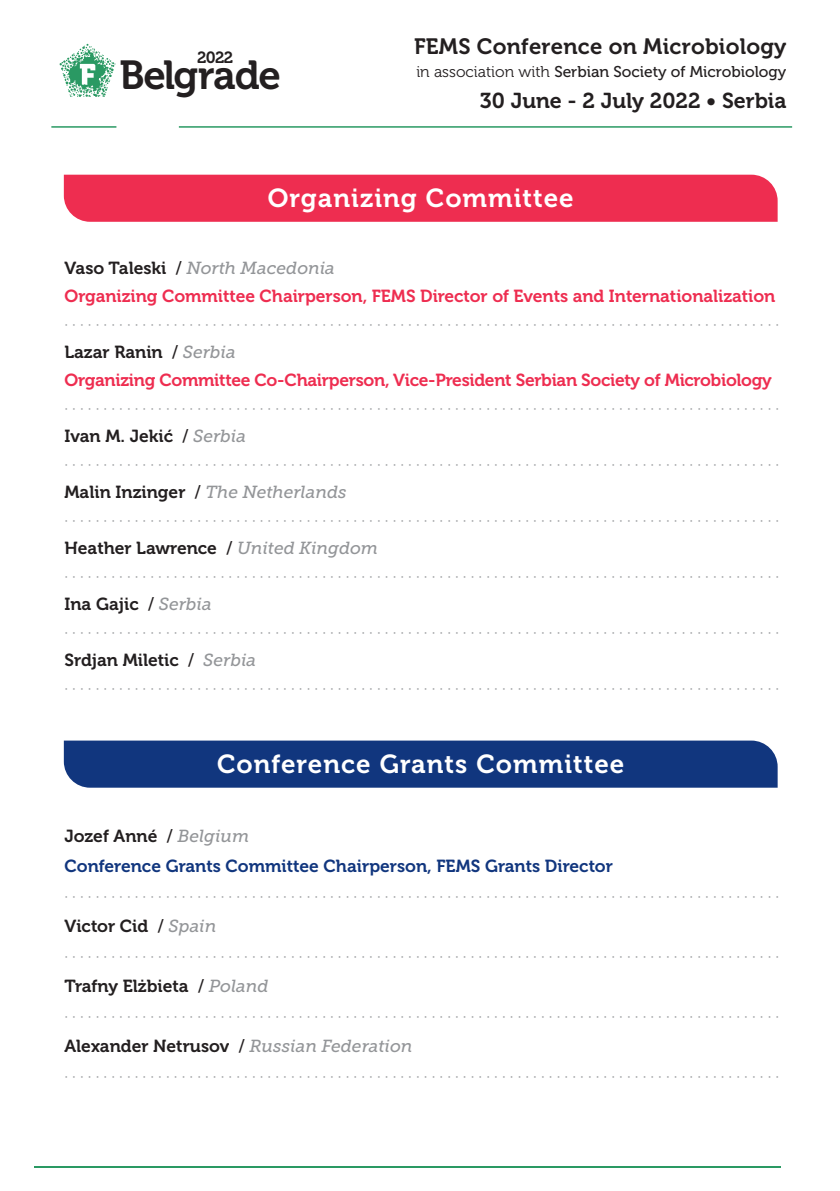
<style>
.page{position:relative;width:840px;height:1191px;background:#fff}
.page>*{position:absolute;margin:0;border:0;box-sizing:border-box;transform-origin:0 0}
.t1{font:40.4px "Museo 700";letter-spacing:-.04em;color:#231f20}
.t2{font:26px "Museo 700";letter-spacing:.04em;color:#fff}
.t3{font:22.2px "Museo 700";letter-spacing:.01em;color:#231f20}
.t4{font:21.4px "Museo 700";color:#231f20}
.t5{font:17.4px "Museo 300";color:#939598}
.t6{font:17.4px/28px "Museo 700";letter-spacing:-.01em;color:#ee2d50}
.t7{font:17.4px "Museo 700";color:#231f20}
.t8{font:17.4px/30px "Museo 700";color:#11367e}
.t9{font:italic 17.4px "Museo Slab 500";color:#939598}
.t10{font:16.2px "Museo 700";color:#231f20}
.t11{font:15.6px "Museo 500";color:#231f20}
.s1{font-family:"Museo 300"}
.s2{font-family:"Museo 700";font-style:normal;color:#231f20}
.s3{font-family:"Museo 500";font-style:normal;color:#231f20}
.s4{color:#231f20}
.s5{font-family:"Museo 500";color:#231f20}
.s6{font-family:"Museo Slab 500";font-style:italic;color:#939598}
.s7{font-family:"Museo 500"}
</style>
<div class="page">
<svg style="left:59px;top:44px;width:56px;height:53px"></svg>
<hr style="left:179px;top:126px;width:612px;height:2px;background:#2a9963">
<hr style="left:51px;top:126px;width:65px;height:2px;background:#2a9963">
<div style="left:64px;top:175px;width:713px;height:47px;background:#ee2d50"></div>
<div style="left:64px;top:740px;width:713px;height:47px;background:#11367e"></div>
<hr style="left:320px;top:1166px;width:460px;height:1px;background:#2a9963">
<hr style="left:34px;top:1166px;width:338px;height:1px;background:#2a9963">
<p class="t10" style="left:197px;top:48px;width:38px">2022</p>
<h1 class="t1" style="left:119px;top:52px;width:163px">Belgrade</h1>
<p class="t3" style="left:414px;top:34px;width:373px">FEMS Conference on Microbiology</p>
<p class="t11" style="left:416px;top:63px;width:371px"><span class="s1">in association with</span> Serbian Society of Microbiology</p>
<p class="t4" style="left:479px;top:89px;width:308px">30 June - 2 July 2022 • Serbia</p>
<h2 class="t2" style="left:267px;top:183px;width:307px">Organizing Committee</h2>
<p class="t9" style="left:64px;top:258px;width:272px"><span class="s2">Vaso Taleski</span> <span class="s3">/</span> North Macedonia</p>
<p class="t6" style="left:64px;top:282px;width:712px">Organizing Committee Chairperson, FEMS Director of Events and Internationalization</p>
<p class="t5" style="left:64px;top:315px;width:715px">· · · · · · · · · · · · · · · · · · · · · · · · · · · · · · · · · · · · · · · · · · · · · · · · · · · · · · · · · · · · · · · · · · · · · · · · · · · · · · · · · · · · · · · · · · · ·</p>
<p class="t6" style="left:64px;top:338px;width:708px"><span class="s4">Lazar Ranin</span> <span class="s5">/</span> <span class="s6">Serbia<br></span>Organizing Committee Co-Chairperson, Vice-President Serbian Society of Microbiology</p>
<p class="t5" style="left:64px;top:399px;width:715px">· · · · · · · · · · · · · · · · · · · · · · · · · · · · · · · · · · · · · · · · · · · · · · · · · · · · · · · · · · · · · · · · · · · · · · · · · · · · · · · · · · · · · · · · · · · ·</p>
<p class="t7" style="left:64px;top:426px;width:183px">Ivan M. Jekić <span class="s7">/</span> <span class="s6">Serbia</span></p>
<p class="t5" style="left:64px;top:455px;width:715px">· · · · · · · · · · · · · · · · · · · · · · · · · · · · · · · · · · · · · · · · · · · · · · · · · · · · · · · · · · · · · · · · · · · · · · · · · · · · · · · · · · · · · · · · · · · ·</p>
<p class="t9" style="left:64px;top:482px;width:283px"><span class="s2">Malin Inzinger</span> <span class="s3">/</span> The Netherlands</p>
<p class="t5" style="left:64px;top:511px;width:715px">· · · · · · · · · · · · · · · · · · · · · · · · · · · · · · · · · · · · · · · · · · · · · · · · · · · · · · · · · · · · · · · · · · · · · · · · · · · · · · · · · · · · · · · · · · · ·</p>
<p class="t7" style="left:64px;top:538px;width:315px">Heather Lawrence <span class="s7">/</span> <span class="s6">United Kingdom</span></p>
<p class="t5" style="left:64px;top:567px;width:715px">· · · · · · · · · · · · · · · · · · · · · · · · · · · · · · · · · · · · · · · · · · · · · · · · · · · · · · · · · · · · · · · · · · · · · · · · · · · · · · · · · · · · · · · · · · · ·</p>
<p class="t7" style="left:64px;top:594px;width:149px">Ina Gajic <span class="s7">/</span> <span class="s6">Serbia</span></p>
<p class="t5" style="left:64px;top:623px;width:715px">· · · · · · · · · · · · · · · · · · · · · · · · · · · · · · · · · · · · · · · · · · · · · · · · · · · · · · · · · · · · · · · · · · · · · · · · · · · · · · · · · · · · · · · · · · · ·</p>
<p class="t7" style="left:64px;top:650px;width:193px">Srdjan Miletic <span class="s7">/</span> <span class="s6">Serbia</span></p>
<p class="t5" style="left:64px;top:679px;width:715px">· · · · · · · · · · · · · · · · · · · · · · · · · · · · · · · · · · · · · · · · · · · · · · · · · · · · · · · · · · · · · · · · · · · · · · · · · · · · · · · · · · · · · · · · · · · ·</p>
<h2 class="t2" style="left:217px;top:749px;width:408px">Conference Grants Committee</h2>
<p class="t8" style="left:64px;top:821px;width:549px"><span class="s4">Jozef Anné</span> <span class="s5">/</span> <span class="s6">Belgium<br></span>Conference Grants Committee Chairperson, FEMS Grants Director</p>
<p class="t5" style="left:64px;top:886px;width:715px">· · · · · · · · · · · · · · · · · · · · · · · · · · · · · · · · · · · · · · · · · · · · · · · · · · · · · · · · · · · · · · · · · · · · · · · · · · · · · · · · · · · · · · · · · · · ·</p>
<p class="t7" style="left:64px;top:916px;width:153px">Victor Cid <span class="s7">/</span> <span class="s6">Spain</span></p>
<p class="t5" style="left:64px;top:946px;width:715px">· · · · · · · · · · · · · · · · · · · · · · · · · · · · · · · · · · · · · · · · · · · · · · · · · · · · · · · · · · · · · · · · · · · · · · · · · · · · · · · · · · · · · · · · · · · ·</p>
<p class="t7" style="left:64px;top:976px;width:205px">Trafny Elżbieta <span class="s7">/</span> <span class="s6">Poland</span></p>
<p class="t5" style="left:64px;top:1006px;width:715px">· · · · · · · · · · · · · · · · · · · · · · · · · · · · · · · · · · · · · · · · · · · · · · · · · · · · · · · · · · · · · · · · · · · · · · · · · · · · · · · · · · · · · · · · · · · ·</p>
<p class="t7" style="left:64px;top:1036px;width:349px">Alexander Netrusov <span class="s7">/</span> <span class="s6">Russian Federation</span></p>
<p class="t5" style="left:64px;top:1066px;width:715px">· · · · · · · · · · · · · · · · · · · · · · · · · · · · · · · · · · · · · · · · · · · · · · · · · · · · · · · · · · · · · · · · · · · · · · · · · · · · · · · · · · · · · · · · · · · ·</p>
</div>
